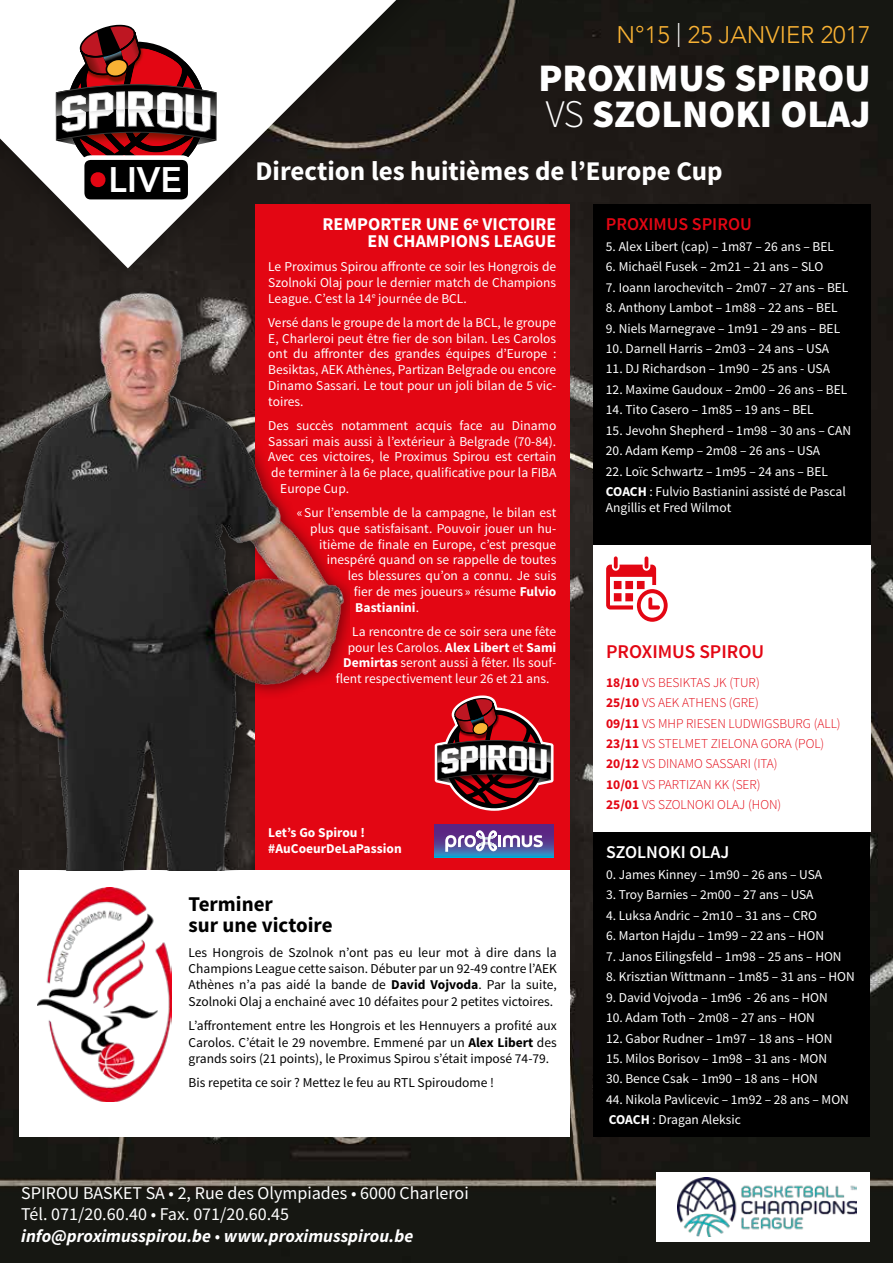
<style>
.page{position:relative;width:893px;height:1263px;background:#fff}
.page>*{position:absolute;margin:0;border:0;box-sizing:border-box;transform-origin:0 0}
.t1{font:900 39px/36px "Source Sans Pro";color:#fff}
.t2{font:800 35.4px "Avenir";color:#fff}
.t3{font:700 27px "Source Sans Pro";color:#fff}
.t4{font:300 24px "Avenir";color:#f9b234}
.t5{font:700 21px/21px "Source Sans Pro";color:#000}
.t6{font:600 19.5px "Source Sans Pro";color:#e30613}
.t7{font:18px/21.6px "Source Sans Pro";color:#fff}
.t8{font:700 18px/16.5px "Source Sans Pro";color:#fff;text-align:right}
.t9{font:600 18px "Source Sans Pro";color:#e30613}
.t10{font:600 18px "Source Sans Pro";color:#fff}
.t11{font:13.5px/15.8px "Source Sans Pro";color:#fff;text-align:justify}
.t12{font:13.5px/16.2px "Source Sans Pro";color:#000;text-align:justify}
.t13{font:300 13.5px/20.4px "Source Sans Pro";color:#e30613}
.t14{font:700 13.5px/15.8px "Source Sans Pro";color:#fff}
.s1{color:#fff}
.s2{font-weight:300}
.s3{font-weight:700}
.s4{font-weight:400}
.s5{font-weight:700;font-style:italic}
</style>
<div class="page">
<img style="left:0;top:0;width:893px;height:1263px">
<div style="left:256px;top:204px;width:314px;height:666px;background:#e30613"></div>
<div style="left:19px;top:870px;width:551px;height:267px;background:#fff"></div>
<div style="left:593px;top:204px;width:277px;height:342px;background:#000"></div>
<div style="left:593px;top:832px;width:277px;height:305px;background:#000"></div>
<div style="left:593px;top:546px;width:278px;height:286px;background:#fff"></div>
<svg style="left:606px;top:556px;width:62px;height:66px"></svg>
<div style="left:657px;top:1172px;width:213px;height:70px;background:#fff"></div>
<img style="left:677px;top:1178px;width:180px;height:58px">
<div style="left:0;top:0;width:494px;height:293px;background:#000;opacity:.25"></div>
<svg style="left:0;top:0;width:396px;height:268px"></svg>
<img style="left:0;top:282px;width:350px;height:588px">
<img style="left:37px;top:887px;width:135px;height:214px">
<svg style="left:435px;top:695px;width:118px;height:116px"></svg>
<svg style="left:435px;top:825px;width:118px;height:33px;background:#4258a3"></svg>
<svg style="left:445px;top:830px;width:98px;height:22px;background:#8f81b7"></svg>
<div style="left:82px;top:158px;width:108px;height:44px;background:#000;border-radius:9px"></div>
<div style="left:80px;top:155px;width:113px;height:49px;border:5px solid #fff;border-radius:9px"></div>
<svg style="left:52px;top:21px;width:168px;height:167px"></svg>
<h3 class="t4" style="left:617px;top:20px;width:256px">N°15 <span class="s1">|</span> 25 JANVIER 2017</h3>
<h1 class="t1" style="left:538px;top:61px;width:334px">PROXIMUS SPIROU<br><span class="s2">VS</span> SZOLNOKI OLAJ</h1>
<h2 class="t2" style="left:109px;top:152px;width:75px">LIVE</h2>
<h3 class="t3" style="left:256px;top:153px;width:469px">Direction les huitièmes de l’Europe Cup</h3>
<h3 class="t8" style="left:323px;top:217px;width:235px">REMPORTER UNE 6ᵉ VICTOIRE<br>EN CHAMPIONS LEAGUE</h3>
<p class="t11" style="left:268px;top:259px;width:289px">Le Proximus Spirou affronte ce soir les Hongrois de Szolnoki Olaj pour le dernier match de Champions League. C’est la 14<sup>e</sup> journée de BCL.</p>
<p class="t11" style="left:268px;top:315px;width:290px">Versé dans le groupe de la mort de la BCL, le groupe E, Charleroi peut être fier de son bilan. Les Carolos ont du affronter des grandes équipes d’Europe :<br>Besiktas, AEK Athènes, Partizan Belgrade ou encore Dinamo Sassari. Le tout pour un joli bilan de 5 vic&shy;toires.</p>
<p class="t11" style="left:268px;top:418px;width:290px">Des succès notamment acquis face au Dinamo</p>
<p class="t11" style="left:268px;top:433px;width:290px">Sassari mais aussi à l’extérieur à Belgrade (70-84).</p>
<p class="t11" style="left:268px;top:449px;width:289px">Avec ces victoires, le Proximus Spirou est certain</p>
<p class="t11" style="left:271px;top:465px;width:286px">de terminer à la 6e place, qualificative pour la FIBA</p>
<p class="t11" style="left:280px;top:481px;width:70px">Europe Cup.</p>
<p class="t11" style="left:297px;top:505px;width:261px">«Sur l’ensemble de la campagne, le bilan est</p>
<p class="t11" style="left:310px;top:521px;width:248px">plus que satisfaisant. Pouvoir jouer un hu-</p>
<p class="t11" style="left:319px;top:536px;width:239px">itième de finale en Europe, c’est presque</p>
<p class="t11" style="left:327px;top:552px;width:231px">inespéré quand on se rappelle de toutes</p>
<p class="t11" style="left:348px;top:568px;width:210px">les blessures qu’on a connu. Je suis</p>
<p class="t11" style="left:354px;top:584px;width:204px">fier de mes joueurs » résume <span class="s3">Fulvio</span></p>
<p class="t14" style="left:355px;top:600px;width:65px">Bastianini<span class="s4">.</span></p>
<p class="t11" style="left:352px;top:624px;width:205px">La rencontre de ce soir sera une fête</p>
<p class="t11" style="left:348px;top:640px;width:210px">pour les Carolos. <span class="s3">Alex Libert</span> et <span class="s3">Sami</span></p>
<p class="t11" style="left:343px;top:655px;width:215px"><span class="s3">Demirtas</span> seront aussi à fêter. Ils souf-</p>
<p class="t11" style="left:336px;top:671px;width:215px">flent respectivement leur 26 et 21 ans.</p>
<p class="t14" style="left:268px;top:825px;width:135px">Let’s Go Spirou ! #AuCoeurDeLaPassion</p>
<h3 class="t5" style="left:189px;top:894px;width:146px">Terminer<br>sur une victoire</h3>
<p class="t12" style="left:189px;top:945px;width:370px">Les Hongrois de Szolnok n’ont pas eu leur mot à dire dans la Champions League cette saison. Débuter par un 92-49 contre l’AEK Athènes n’a pas aidé la bande de <span class="s3">David Vojvoda</span>. Par la suite, Szolnoki Olaj a enchainé avec 10 défaites pour 2 petites victoires.</p>
<p class="t12" style="left:189px;top:1018px;width:370px">L’affrontement entre les Hongrois et les Hennuyers a profité aux Carolos. C’était le 29 novembre. Emmené par un <span class="s3">Alex Libert</span> des grands soirs (21 points), le Proximus Spirou s’était imposé 74-79.</p>
<p class="t12" style="left:189px;top:1075px;width:307px">Bis repetita ce soir ? Mettez le feu au RTL Spiroudome !</p>
<h3 class="t9" style="left:606px;top:213px;width:147px">PROXIMUS SPIROU</h3>
<p class="t11" style="left:606px;top:239px;width:230px">5. Alex Libert (cap) – 1m87 – 26 ans – BEL</p>
<p class="t11" style="left:606px;top:259px;width:219px">6. Michaël Fusek – 2m21 – 21 ans – SLO</p>
<p class="t11" style="left:606px;top:280px;width:244px">7. Ioann Iarochevitch – 2m07 – 27 ans – BEL</p>
<p class="t11" style="left:606px;top:300px;width:233px">8. Anthony Lambot – 1m88 – 22 ans – BEL</p>
<p class="t11" style="left:606px;top:320px;width:236px">9. Niels Marnegrave – 1m91 – 29 ans – BEL</p>
<p class="t11" style="left:606px;top:341px;width:225px">10. Darnell Harris – 2m03 – 24 ans – USA</p>
<p class="t11" style="left:606px;top:361px;width:226px">11. DJ Richardson – 1m90 – 25 ans - USA</p>
<p class="t11" style="left:606px;top:382px;width:243px">12. Maxime Gaudoux – 2m00 – 26 ans – BEL</p>
<p class="t11" style="left:606px;top:402px;width:209px">14. Tito Casero – 1m85 – 19 ans – BEL</p>
<p class="t11" style="left:606px;top:423px;width:247px">15. Jevohn Shepherd – 1m98 – 30 ans – CAN</p>
<p class="t11" style="left:606px;top:443px;width:216px">20. Adam Kemp – 2m08 – 26 ans – USA</p>
<p class="t11" style="left:606px;top:461px;width:241px;line-height:20.4px">22. Loïc Schwartz – 1m95 – 24 ans – BEL<br><span class="s3">COACH</span> : Fulvio Bastianini assisté de Pascal</p>
<p class="t11" style="left:606px;top:500px;width:127px">Angillis et Fred Wilmot</p>
<h3 class="t6" style="left:606px;top:639px;width:160px">PROXIMUS SPIROU</h3>
<p class="t13" style="left:606px;top:672px;width:236px"><span class="s3">18/10</span> VS BESIKTAS JK (TUR)<br><span class="s3">25/10</span> VS AEK ATHENS (GRE)<br><span class="s3">09/11</span> VS MHP RIESEN LUDWIGSBURG (ALL)<br><span class="s3">23/11</span> VS STELMET ZIELONA GORA (POL)<br><span class="s3">20/12</span> VS DINAMO SASSARI (ITA)<br><span class="s3">10/01</span> VS PARTIZAN KK (SER)<br><span class="s3">25/01</span> VS SZOLNOKI OLAJ (HON)</p>
<h3 class="t10" style="left:606px;top:841px;width:125px">SZOLNOKI OLAJ</h3>
<p class="t11" style="left:606px;top:867px;width:217px">0. James Kinney – 1m90 – 26 ans – USA</p>
<p class="t11" style="left:606px;top:887px;width:209px">3. Troy Barnies – 2m00 – 27 ans – USA</p>
<p class="t11" style="left:606px;top:908px;width:212px">4. Luksa Andric – 2m10 – 31 ans – CRO</p>
<p class="t11" style="left:606px;top:928px;width:219px">6. Marton Hajdu – 1m99 – 22 ans – HON</p>
<p class="t11" style="left:606px;top:949px;width:237px">7. Janos Eilingsfeld – 1m98 – 25 ans – HON</p>
<p class="t11" style="left:606px;top:969px;width:250px">8. Krisztian Wittmann – 1m85 – 31 ans – HON</p>
<p class="t11" style="left:606px;top:989px;width:223px">9. David Vojvoda – 1m96 - 26 ans – HON</p>
<p class="t11" style="left:606px;top:1010px;width:210px">10. Adam Toth – 2m08 – 27 ans – HON</p>
<p class="t11" style="left:606px;top:1030px;width:228px">12. Gabor Rudner – 1m97 – 18 ans – HON</p>
<p class="t11" style="left:606px;top:1051px;width:222px">15. Milos Borisov – 1m98 – 31 ans - MON</p>
<p class="t11" style="left:606px;top:1071px;width:213px">30. Bence Csak – 1m90 – 18 ans – HON</p>
<p class="t11" style="left:606px;top:1089px;width:244px;line-height:20.4px">44. Nikola Pavlicevic – 1m92 – 28 ans – MON<br><span class="s3">COACH</span> : Dragan Aleksic</p>
<h3 class="t7" style="left:21px;top:1182px;width:449px">SPIROU BASKET SA • 2, Rue des Olympiades • 6000 Charleroi<br>Tél. 071/20.60.40 • Fax. 071/20.60.45 <span class="s5">info@proximusspirou.be</span> • <span class="s5">www.proximusspirou.be</span></h3>
</div>
